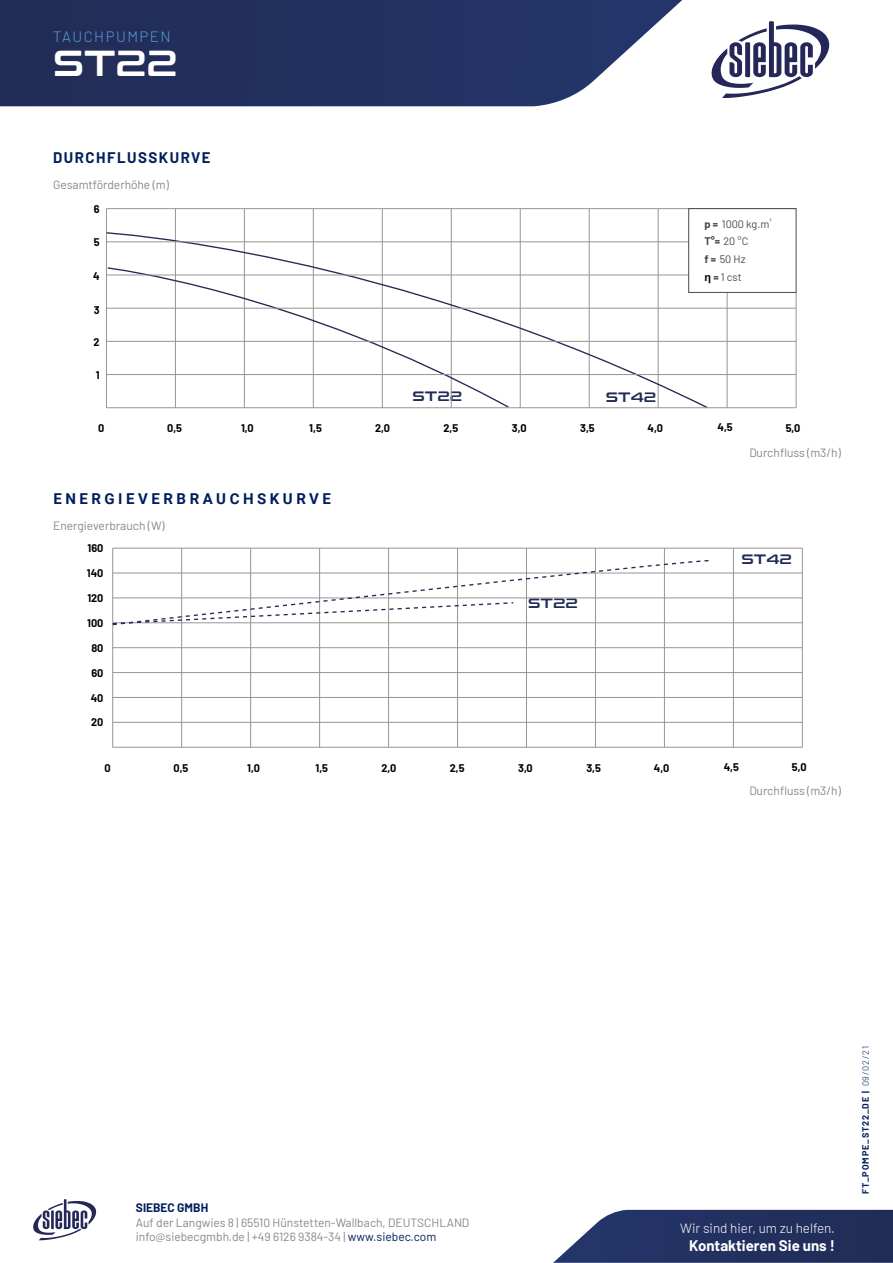
<style>
.page{position:relative;width:893px;height:1263px;background:#fff}
.page>*{position:absolute;margin:0;border:0;box-sizing:border-box;transform-origin:0 0}
.t1{font:36px "Conthrax Sb";color:#fff}
.t2{font:700 15px "Roboto";letter-spacing:.235em;color:#001d5f}
.t3{font:700 15px "Barlow";color:#fff}
.t4{font:700 15px "Barlow";letter-spacing:.1em;color:#001f5c}
.t5{font:300 15px "Barlow";letter-spacing:.1em;color:#5b9bd5}
.t6{font:13.65px "Conthrax Sb";color:#212c56;scale:1.06 1}
.t7{font:300 13.5px "Barlow";color:#fff}
.t8{font:12px/14.4px "Barlow";color:#878787}
.t9{font:700 12px "Barlow";color:#001f5c}
.t10{font:700 10.8px "Barlow";color:#000}
.t11{font:10.8px "Barlow";color:#4a4a49}
.t12{font:700 9px "Barlow";letter-spacing:.1em;color:#001f5c}
.s1{font-weight:700}
.s2{color:#001f5c}
.s3{font-weight:300}
</style>
<div class="page">
<svg style="left:0;top:0;width:682px;height:106px;background:#35426d"></svg>
<svg style="left:553px;top:1210px;width:340px;height:53px;background:#37446e"></svg>
<svg style="left:712px;top:21px;width:117px;height:76px"></svg>
<svg style="left:33px;top:1199px;width:63px;height:41px"></svg>
<hr style="left:106px;top:209px;width:1px;height:199px;background:#979696">
<hr style="left:175px;top:209px;width:1px;height:199px;background:#979696">
<hr style="left:244px;top:209px;width:1px;height:199px;background:#979696">
<hr style="left:313px;top:209px;width:1px;height:199px;background:#979696">
<hr style="left:382px;top:209px;width:1px;height:199px;background:#979696">
<hr style="left:451px;top:209px;width:1px;height:199px;background:#979696">
<hr style="left:520px;top:209px;width:1px;height:199px;background:#979696">
<hr style="left:589px;top:209px;width:1px;height:199px;background:#979696">
<hr style="left:658px;top:209px;width:1px;height:199px;background:#979696">
<hr style="left:727px;top:209px;width:1px;height:199px;background:#979696">
<hr style="left:796px;top:209px;width:1px;height:199px;background:#979696">
<svg style="left:106px;top:231px;width:603px;height:178px"></svg>
<hr style="left:106px;top:208px;width:690px;height:1px;background:#979696">
<hr style="left:106px;top:242px;width:690px;height:1px;background:#979696">
<hr style="left:106px;top:275px;width:690px;height:1px;background:#979696">
<hr style="left:106px;top:308px;width:690px;height:1px;background:#979696">
<hr style="left:106px;top:341px;width:690px;height:1px;background:#979696">
<hr style="left:106px;top:374px;width:690px;height:1px;background:#979696">
<hr style="left:106px;top:407px;width:690px;height:1px;background:#979696">
<div style="left:689px;top:209px;width:107px;height:83px;background:#fff"></div>
<div style="left:688px;top:208px;width:108px;height:85px;border:1px solid #4a4a49"></div>
<hr style="left:112px;top:548px;width:1px;height:199px;background:#979696">
<hr style="left:181px;top:548px;width:1px;height:199px;background:#979696">
<hr style="left:250px;top:548px;width:1px;height:199px;background:#979696">
<hr style="left:319px;top:548px;width:1px;height:199px;background:#979696">
<hr style="left:388px;top:548px;width:1px;height:199px;background:#979696">
<hr style="left:457px;top:548px;width:1px;height:199px;background:#979696">
<hr style="left:526px;top:548px;width:1px;height:199px;background:#979696">
<hr style="left:595px;top:548px;width:1px;height:199px;background:#979696">
<hr style="left:664px;top:548px;width:1px;height:199px;background:#979696">
<hr style="left:733px;top:548px;width:1px;height:199px;background:#979696">
<hr style="left:802px;top:548px;width:1px;height:199px;background:#979696">
<hr style="left:113px;top:548px;width:689px;height:1px;background:#979696">
<hr style="left:113px;top:573px;width:689px;height:1px;background:#979696">
<hr style="left:113px;top:598px;width:689px;height:1px;background:#979696">
<hr style="left:113px;top:647px;width:689px;height:1px;background:#979696">
<hr style="left:113px;top:672px;width:689px;height:1px;background:#979696">
<hr style="left:113px;top:722px;width:689px;height:1px;background:#979696">
<hr style="left:113px;top:747px;width:689px;height:1px;background:#979696">
<hr style="left:113px;top:622px;width:689px;height:1px;background:#979696">
<hr style="left:113px;top:697px;width:689px;height:1px;background:#979696">
<svg style="left:112px;top:559px;width:601px;height:67px"></svg>
<p class="t5" style="left:53px;top:25px;width:119px">TAUCHPUMPEN</p>
<h1 class="t1" style="left:53px;top:36px;width:126px">ST22</h1>
<p class="t4" style="left:53px;top:146px;width:159px">DURCHFLUSSKURVE</p>
<p class="t8" style="left:53px;top:177px;width:117px">Gesamtförderhöhe (m)</p>
<p class="t10" style="left:94px;top:201px;width:7px">6</p>
<p class="t10" style="left:94px;top:235px;width:7px">5</p>
<p class="t10" style="left:93px;top:268px;width:8px">4</p>
<p class="t10" style="left:94px;top:302px;width:7px">3</p>
<p class="t10" style="left:94px;top:334px;width:8px">2</p>
<p class="t10" style="left:96px;top:367px;width:5px">1</p>
<p class="t6" style="left:413px;top:386px;width:48px">ST22</p>
<p class="t6" style="left:606px;top:387px;width:49px">ST42</p>
<p class="t11" style="left:704px;top:216px;width:68px"><span class="s1">p =</span> 1000 kg.m<sup>³</sup></p>
<p class="t11" style="left:704px;top:234px;width:45px"><span class="s1">T°=</span> 20 °C</p>
<p class="t11" style="left:704px;top:251px;width:43px"><span class="s1">f =</span> 50 Hz</p>
<p class="t11" style="left:713px;top:269px;width:30px"><span class="s1">=</span> 1 cst</p>
<p class="t10" style="left:98px;top:420px;width:8px">0</p>
<p class="t10" style="left:167px;top:420px;width:16px">0,5</p>
<p class="t10" style="left:241px;top:420px;width:14px">1,0</p>
<p class="t10" style="left:309px;top:420px;width:14px">1,5</p>
<p class="t10" style="left:375px;top:420px;width:16px">2,0</p>
<p class="t10" style="left:443px;top:420px;width:16px">2,5</p>
<p class="t10" style="left:512px;top:420px;width:16px">3,0</p>
<p class="t10" style="left:580px;top:420px;width:16px">3,5</p>
<p class="t10" style="left:648px;top:420px;width:17px">4,0</p>
<p class="t10" style="left:717px;top:419px;width:17px">4,5</p>
<p class="t10" style="left:786px;top:420px;width:16px">5,0</p>
<p class="t2" style="left:53px;top:488px;width:279px">ENERGIEVERBRAUCHSKURVE</p>
<p class="t8" style="left:53px;top:518px;width:113px">Energieverbrauch (W)</p>
<p class="t10" style="left:88px;top:540px;width:17px">160</p>
<p class="t10" style="left:87px;top:565px;width:18px">140</p>
<p class="t10" style="left:87px;top:590px;width:18px">120</p>
<p class="t10" style="left:87px;top:615px;width:18px">100</p>
<p class="t10" style="left:91px;top:640px;width:14px">80</p>
<p class="t10" style="left:91px;top:665px;width:14px">60</p>
<p class="t10" style="left:91px;top:690px;width:14px">40</p>
<p class="t10" style="left:91px;top:715px;width:14px">20</p>
<p class="t6" style="left:528px;top:593px;width:48px">ST22</p>
<p class="t8" style="left:749px;top:444px;width:93px">Durchfluss (m3/h)</p>
<p class="t6" style="left:741px;top:549px;width:49px">ST42</p>
<p class="t10" style="left:104px;top:760px;width:8px">0</p>
<p class="t10" style="left:173px;top:760px;width:16px">0,5</p>
<p class="t10" style="left:247px;top:760px;width:14px">1,0</p>
<p class="t10" style="left:316px;top:760px;width:14px">1,5</p>
<p class="t10" style="left:381px;top:760px;width:16px">2,0</p>
<p class="t10" style="left:450px;top:760px;width:16px">2,5</p>
<p class="t10" style="left:518px;top:760px;width:16px">3,0</p>
<p class="t10" style="left:586px;top:760px;width:16px">3,5</p>
<p class="t10" style="left:654px;top:760px;width:17px">4,0</p>
<p class="t10" style="left:724px;top:759px;width:17px">4,5</p>
<p class="t10" style="left:792px;top:759px;width:16px">5,0</p>
<p class="t8" style="left:749px;top:783px;width:93px">Durchfluss (m3/h)</p>
<p class="t9" style="left:136px;top:1199px;width:74px">SIEBEC GMBH</p>
<p class="t8" style="left:136px;top:1214px;width:335px">Auf der Langwies 8 | 65510 Hünstetten-Wallbach, DEUTSCHLAND info@siebecgmbh.de | +49 6126 9384-34 | <span class="s2">www.siebec.com</span></p>
<p class="t7" style="left:680px;top:1219px;width:156px">Wir sind hier, um zu helfen.</p>
<p class="t3" style="left:689px;top:1235px;width:147px">Kontaktieren Sie uns !</p>
<p class="t12" style="left:859px;top:1194px;width:150px;rotate:-90deg">FT_POMPE_ST22_DE | <span class="s3">09/02/21</span></p>
</div>
